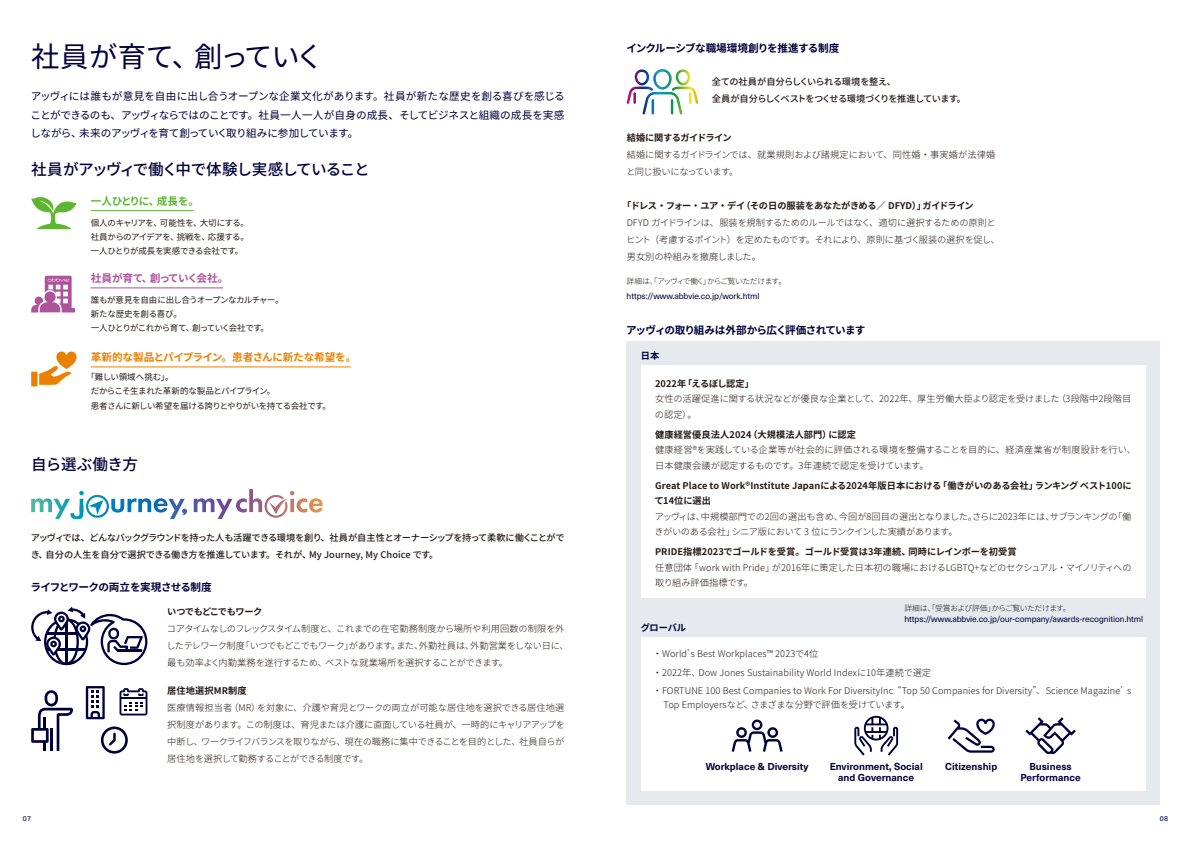
<style>
.page{position:relative;width:1191px;height:842px;background:#fff}
.page>*{position:absolute;margin:0;border:0;box-sizing:border-box;transform-origin:0 0}
.t1{font:28.3px "Noto Sans CJ Kjp";letter-spacing:-.025em;color:#00003b}
.t2{font:500 15.6px "Noto Sans CJ Kjp";letter-spacing:-.05em;color:#00003b}
.t3{font:500 15.6px "Noto Sans CJ Kjp";letter-spacing:-.025em;color:#00003b}
.t4{font:10.6px/18.4px "Noto Sans CJ Kjp";letter-spacing:-.04em;color:#00003b;text-align:justify}
.t5{font:700 10.6px "Noto Sans CJ Kjp";letter-spacing:-.055em;color:#00003b}
.t6{font:700 10.6px "Noto Sans CJ Kjp";letter-spacing:-.025em;color:#ea8000}
.t7{font:700 10.6px "Noto Sans CJ Kjp";letter-spacing:-.065em;color:#ae539b}
.t8{font:700 10.6px "Noto Sans CJ Kjp";letter-spacing:-.02em;color:#5db531}
.t9{font:700 9.9px/11.3px "Neue Haas Unica Pro";color:#00003b;text-align:center}
.t10{font:300 9.2px/17px "Noto Sans CJ Kjp";letter-spacing:-.005em;color:#231916}
.t11{font:500 9.2px/17px "Noto Sans CJ Kjp";letter-spacing:-.045em;color:#231916}
.t12{font:700 9.2px/15.6px "Noto Sans CJ Kjp";color:#231916}
.t13{font:300 9.2px/17px "Noto Sans CJ Kjp";letter-spacing:-.025em;color:#231916}
.t14{font:300 9.2px/17px "Noto Sans CJ Kjp";letter-spacing:-.04em;color:#231916}
.t15{font:300 9.2px/17px "Noto Sans CJ Kjp";letter-spacing:-.03em;color:#231916}
.t16{font:700 9.2px "Noto Sans CJ Kjp";letter-spacing:-.04em;color:#231916}
.t17{font:700 9.2px "Noto Sans CJ Kjp";letter-spacing:-.055em;color:#231916}
.t18{font:700 9.2px "Noto Sans CJ Kjp";letter-spacing:-.05em;color:#231916}
.t19{font:700 9.2px "Noto Sans CJ Kjp";letter-spacing:-.015em;color:#00003b}
.t20{font:8.5px/14.2px "Noto Sans CJ Kjp";letter-spacing:-.055em;color:#231916}
.t21{font:8.5px "Neue Haas Unica Pro";letter-spacing:-.01em;color:#00003b}
.t22{font:300 7.8px "Noto Sans CJ Kjp";letter-spacing:-.075em;color:#231916}
.t23{font:300 7.8px "Noto Sans CJ Kjp";letter-spacing:-.04em;color:#231916}
.t24{font:7.1px "Neue Haas Unica Pro";color:#00003b}
</style>
<div class="page">
<div style="left:626px;top:341px;width:533px;height:464px;background:#e6eaef"></div>
<div style="left:641px;top:366px;width:504px;height:232px;background:#fff"></div>
<div style="left:641px;top:638px;width:504px;height:153px;background:#fff"></div>
<svg style="left:31px;top:197px;width:46px;height:32px"></svg>
<hr style="left:91px;top:210px;width:103px;height:1px;background:#5db531">
<svg style="left:31px;top:275px;width:45px;height:38px"></svg>
<hr style="left:91px;top:288px;width:132px;height:1px;background:#ae539b">
<svg style="left:31px;top:351px;width:46px;height:35px"></svg>
<hr style="left:91px;top:367px;width:260px;height:1px;background:#ea8000">
<svg style="left:194px;top:489px;width:128px;height:30px"></svg>
<svg style="left:31px;top:491px;width:156px;height:28px"></svg>
<svg style="left:86px;top:686px;width:19px;height:33px"></svg>
<svg style="left:101px;top:726px;width:27px;height:28px"></svg>
<svg style="left:31px;top:690px;width:42px;height:61px"></svg>
<svg style="left:119px;top:688px;width:28px;height:27px"></svg>
<svg style="left:31px;top:607px;width:116px;height:58px"></svg>
<svg style="left:626px;top:69px;width:72px;height:46px"></svg>
<svg style="left:731px;top:719px;width:51px;height:33px"></svg>
<svg style="left:854px;top:716px;width:44px;height:39px"></svg>
<svg style="left:947px;top:719px;width:48px;height:34px"></svg>
<svg style="left:1025px;top:717px;width:50px;height:37px"></svg>
<h1 class="t1" style="left:31px;top:41px;width:294px">社員が育て、創っていく</h1>
<p class="t4" style="left:30px;top:87px;width:536px">アッヴィには誰もが意見を自由に出し合うオープンな企業文化があります。社員が新たな歴史を創る喜びを感じることができるのも、アッヴィならではのことです。社員一人一人が自身の成長、そしてビジネスと組織の成長を実感しながら、未来のアッヴィを育て創っていく取り組みに参加しています。</p>
<h2 class="t2" style="left:31px;top:161px;width:340px">社員がアッヴィで働く中で体験し実感していること</h2>
<p class="t8" style="left:91px;top:195px;width:110px">一人ひとりに、成長を。</p>
<p class="t20" style="left:91px;top:216px;width:160px;text-align:justify">個人のキャリアを、可能性を、大切にする。社員からのアイデアを、挑戦を、応援する。一人ひとりが成長を実感できる会社です。</p>
<p class="t7" style="left:91px;top:272px;width:139px">社員が育て、創っていく会社。</p>
<p class="t20" style="left:91px;top:293px;width:194px">誰もが意見を自由に出し合うオープンなカルチャー。新たな歴史を創る喜び。<br>一人ひとりがこれから育て、創っていく会社です。</p>
<p class="t6" style="left:91px;top:351px;width:267px">革新的な製品とパイプライン。患者さんに新たな希望を。</p>
<p class="t20" style="left:91px;top:370px;width:242px;text-indent:-4px">「難しい領域へ挑む」。<br>だからこそ生まれた革新的な製品とパイプライン。<br>患者さんに新しい希望を届ける誇りとやりがいを持てる会社です。</p>
<h2 class="t3" style="left:31px;top:456px;width:108px">自ら選ぶ働き方</h2>
<p class="t11" style="left:31px;top:529px;width:535px">アッヴィでは、どんなバックグラウンドを持った人も活躍できる環境を創り、社員が自主性とオーナーシップを持って柔軟に働くことができ、自分の人生を自分で選択できる働き方を推進しています。それが、My Journey, My Choice です。</p>
<p class="t5" style="left:31px;top:581px;width:183px">ライフとワークの両立を実現させる制度</p>
<p class="t18" style="left:167px;top:606px;width:97px">いつでもどこでもワーク</p>
<p class="t14" style="left:167px;top:620px;width:404px">コアタイムなしのフレックスタイム制度と、これまでの在宅勤務制度から場所や利用回数の制限を外したテレワーク制度「いつでもどこでもワーク」があります。また、外勤社員は、外勤営業をしない日に、最も効率よく内勤業務を遂行するため、ベストな就業場所を選択することができます。</p>
<p class="t12" style="left:167px;top:683px;width:81px">居住地選択MR制度</p>
<p class="t10" style="left:167px;top:699px;width:399px;text-align:justify">医療情報担当者（MR）を対象に、介護や育児とワークの両立が可能な居住地を選択できる居住地選択制度があります。この制度は、育児または介護に直面している社員が、一時的にキャリアアップを中断し、ワークライフバランスを取りながら、現在の職務に集中できることを目的とした、社員自らが居住地を選択して勤務することができる制度です。</p>
<p class="t5" style="left:626px;top:42px;width:214px">インクルーシブな職場環境創りを推進する制度</p>
<p class="t11" style="left:711px;top:73px;width:256px">全ての社員が自分らしくいられる環境を整え、<br>全員が自分らしくベストをつくせる環境づくりを推進しています。</p>
<p class="t17" style="left:626px;top:132px;width:106px">結婚に関するガイドライン</p>
<p class="t13" style="left:626px;top:146px;width:370px">結婚に関するガイドラインでは、就業規則および諸規定において、同性婚・事実婚が法律婚と同じ扱いになっています。</p>
<p class="t16" style="left:622px;top:200px;width:353px">「ドレス・フォー・ユア・デイ（その日の服装をあなたがきめる／ DFYD）」ガイドライン</p>
<p class="t15" style="left:626px;top:214px;width:375px">DFYD ガイドラインは、服装を規制するためのルールではなく、適切に選択するための原則とヒント（考慮するポイント）を定めたものです。それにより、原則に基づく服装の選択を促し、男女別の枠組みを撤廃しました。</p>
<p class="t22" style="left:626px;top:277px;width:161px">詳細は、「アッヴィで働く」からご覧いただけます。</p>
<p class="t21" style="left:626px;top:291px;width:134px">https://www.abbvie.co.jp/work.html</p>
<p class="t5" style="left:626px;top:324px;width:241px">アッヴィの取り組みは外部から広く評価されています</p>
<p class="t19" style="left:641px;top:351px;width:20px">日本</p>
<p class="t12" style="left:655px;top:376px;width:100px">2022年「えるぼし認定」</p>
<p class="t10" style="left:655px;top:391px;width:478px;line-height:15.6px">女性の活躍促進に関する状況などが優良な企業として、2022年、厚生労働大臣より認定を受けました（3段階中2段階目の認定）。</p>
<p class="t12" style="left:655px;top:427px;width:202px">健康経営優良法人2024（大規模法人部門）に認定</p>
<p class="t10" style="left:655px;top:442px;width:482px;line-height:15.6px">健康経営®を実践している企業等が社会的に評価される環境を整備することを目的に、経済産業省が制度設計を行い、日本健康会議が認定するものです。3年連続で認定を受けています。</p>
<p class="t12" style="left:654px;top:478px;width:478px">Great Place to Work®Institute Japanによる2024年版日本における「働きがいのある会社」ランキング ベスト100にて14位に選出</p>
<p class="t13" style="left:654px;top:509px;width:478px;line-height:15.6px">アッヴィは、中規模部門での2回の選出も含め、今回が8回目の選出となりました。さらに2023年には、サブランキングの「働きがいのある会社」シニア版において 3 位にランクインした実績があります。</p>
<p class="t12" style="left:655px;top:544px;width:363px">PRIDE指標2023でゴールドを受賞。ゴールド受賞は3年連続、同時にレインボーを初受賞</p>
<p class="t10" style="left:655px;top:560px;width:478px;line-height:15.6px">任意団体「work with Pride」が2016年に策定した日本初の職場におけるLGBTQ+などのセクシュアル・マイノリティへの取り組み評価指標です。</p>
<p class="t19" style="left:641px;top:623px;width:47px">グローバル</p>
<p class="t23" style="left:904px;top:603px;width:168px">詳細は、「受賞および評価」からご覧いただけます。</p>
<p class="t21" style="left:904px;top:614px;width:240px">https://www.abbvie.co.jp/our-company/awards-recognition.html</p>
<p class="t10" style="left:652px;top:645px;width:480px;line-height:18.4px">・World’ s Best Workplaces™ 2023で4位<br>・2022年、Dow Jones Sustainability World Indexに10年連続で選定<br>・FORTUNE 100 Best Companies to Work For DiversityInc “Top 50 Companies for Diversity”、Science Magazine’ s</p>
<p class="t10" style="left:663px;top:697px;width:248px">Top Employersなど、さまざまな分野で評価を受けています。</p>
<p class="t9" style="left:705px;top:761px;width:104px">Workplace &amp; Diversity</p>
<p class="t9" style="left:829px;top:761px;width:95px">Environment, Social and Governance</p>
<p class="t9" style="left:945px;top:761px;width:54px">Citizenship</p>
<p class="t9" style="left:1020px;top:761px;width:62px">Business<br>Performance</p>
<p class="t24" style="left:23px;top:814px;width:10px">07</p>
<p class="t24" style="left:1160px;top:814px;width:10px">08</p>
</div>
